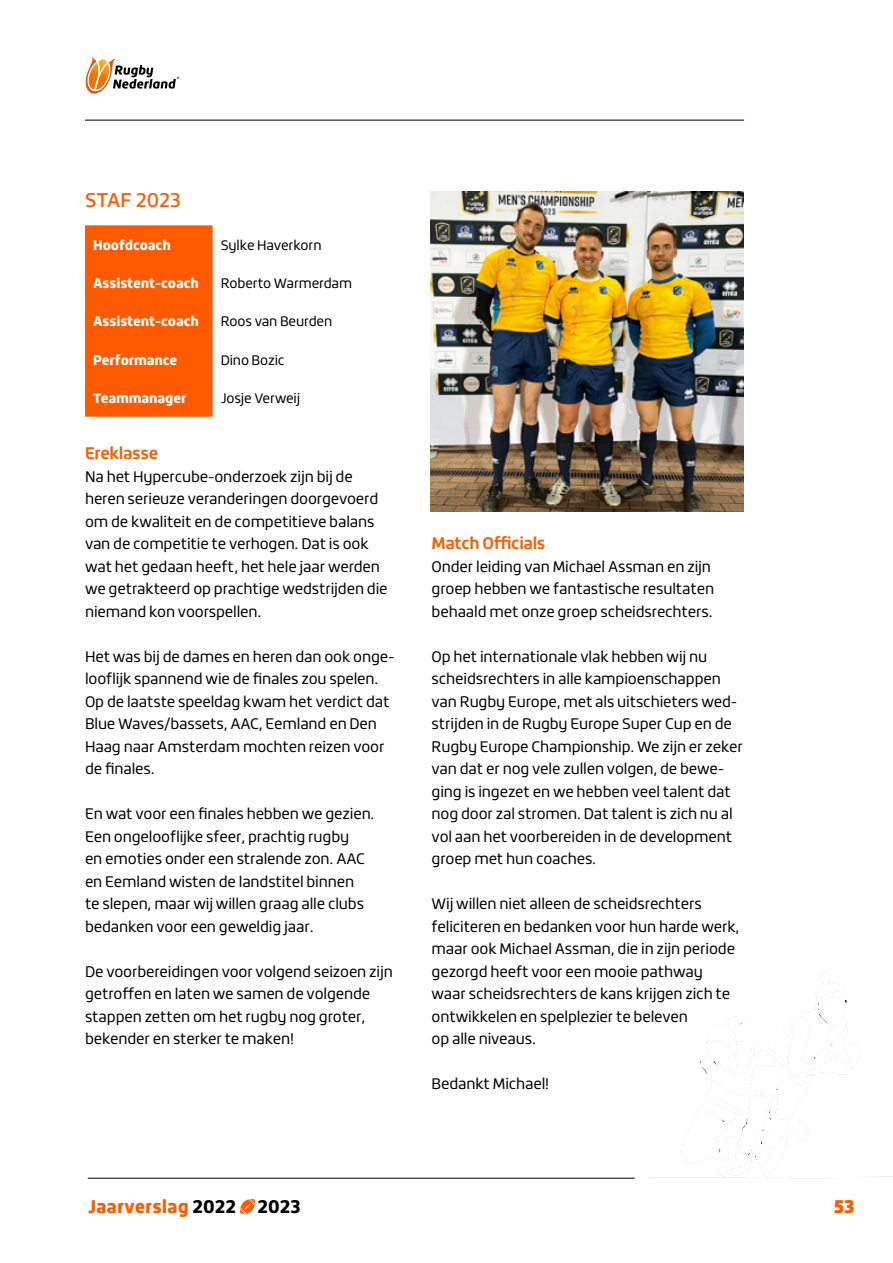
<style>
.page{position:relative;width:893px;height:1263px;background:#fff}
.page>*{position:absolute;margin:0;border:0;box-sizing:border-box;transform-origin:0 0}
.t1{font:500 19.5px "Roihu";letter-spacing:-.005em;color:#ff5a00}
.t2{font:900 18px "Roihu";color:#ff5a00}
.t3{font:900 18px "Roihu";color:#ff5a00}
.t4{font:700 16.5px "Roihu";letter-spacing:-.02em;color:#ff5a00}
.t5{font:15px/22.5px "Roihu";letter-spacing:-.01em;color:#000}
.t6{font:13.5px "Roihu";letter-spacing:-.01em;color:#000}
.t7{font:900 13.5px "Roihu";letter-spacing:-.01em;color:#fff}
.s1{color:#000}
</style>
<div class="page">
<svg style="left:240px;top:1199px;width:15px;height:15px"></svg>
<svg style="left:85px;top:57px;width:94px;height:37px"></svg>
<hr style="left:85px;top:120px;width:659px;height:1px;background:#000">
<hr style="left:88px;top:1178px;width:547px;height:1px;background:#000">
<div style="left:85px;top:225px;width:128px;height:192px;background:#ff5a00"></div>
<svg style="left:649px;top:972px;width:244px;height:207px"></svg>
<img style="left:431px;top:191px;width:312px;height:320px">
<h1 class="t1" style="left:85px;top:188px;width:97px">STAF 2023</h1>
<p class="t7" style="left:93px;top:237px;width:79px">Hoofdcoach</p>
<p class="t6" style="left:221px;top:237px;width:102px">Sylke Haverkorn</p>
<p class="t7" style="left:93px;top:275px;width:107px">Assistent-coach</p>
<p class="t6" style="left:221px;top:275px;width:133px">Roberto Warmerdam</p>
<p class="t7" style="left:93px;top:314px;width:107px">Assistent-coach</p>
<p class="t6" style="left:221px;top:314px;width:113px">Roos van Beurden</p>
<p class="t7" style="left:93px;top:352px;width:86px">Performance</p>
<p class="t6" style="left:221px;top:352px;width:65px">Dino Bozic</p>
<p class="t7" style="left:93px;top:390px;width:95px">Teammanager</p>
<p class="t6" style="left:221px;top:390px;width:81px">Josje Verweij</p>
<p class="t4" style="left:85px;top:444px;width:75px">Ereklasse</p>
<p class="t5" style="left:85px;top:465px;width:304px">Na het Hypercube-onderzoek zijn bij de heren serieuze veranderingen doorgevoerd om de kwaliteit en de competitieve balans van de competitie te verhogen. Dat is ook wat het gedaan heeft, het hele jaar werden we getrakteerd op prachtige wedstrijden die niemand kon voorspellen.</p>
<p class="t5" style="left:85px;top:645px;width:311px">Het was bij de dames en heren dan ook onge&shy;looflijk spannend wie de finales zou spelen.<br>Op de laatste speeldag kwam het verdict dat Blue Waves/bassets, AAC, Eemland en Den Haag naar Amsterdam mochten reizen voor de finales.</p>
<p class="t5" style="left:85px;top:803px;width:291px">En wat voor een finales hebben we gezien.<br>Een ongelooflijke sfeer, prachtig rugby<br>en emoties onder een stralende zon. AAC en Eemland wisten de landstitel binnen<br>te slepen, maar wij willen graag alle clubs bedanken voor een geweldig jaar.</p>
<p class="t5" style="left:85px;top:960px;width:309px">De voorbereidingen voor volgend seizoen zijn getroffen en laten we samen de volgende stappen zetten om het rugby nog groter, bekender en sterker te maken!</p>
<p class="t4" style="left:432px;top:534px;width:115px">Match Officials</p>
<p class="t5" style="left:432px;top:555px;width:284px">Onder leiding van Michael Assman en zijn groep hebben we fantastische resultaten behaald met onze groep scheidsrechters.</p>
<p class="t5" style="left:432px;top:645px;width:313px">Op het internationale vlak hebben wij nu scheidsrechters in alle kampioenschappen van Rugby Europe, met als uitschieters wed&shy;strijden in de Rugby Europe Super Cup en de Rugby Europe Championship. We zijn er zeker van dat er nog vele zullen volgen, de bewe&shy;ging is ingezet en we hebben veel talent dat nog door zal stromen. Dat talent is zich nu al vol aan het voorbereiden in de development groep met hun coaches.</p>
<p class="t5" style="left:432px;top:893px;width:309px">Wij willen niet alleen de scheidsrechters feliciteren en bedanken voor hun harde werk, maar ook Michael Assman, die in zijn periode gezorgd heeft voor een mooie pathway waar scheidsrechters de kans krijgen zich te ontwikkelen en spelplezier te beleven<br>op alle niveaus.</p>
<p class="t5" style="left:432px;top:1073px;width:119px">Bedankt Michael!</p>
<p class="t2" style="left:88px;top:1196px;width:214px">Jaarverslag <span class="s1">2022 2023</span></p>
<p class="t3" style="left:834px;top:1196px;width:22px">53</p>
</div>
